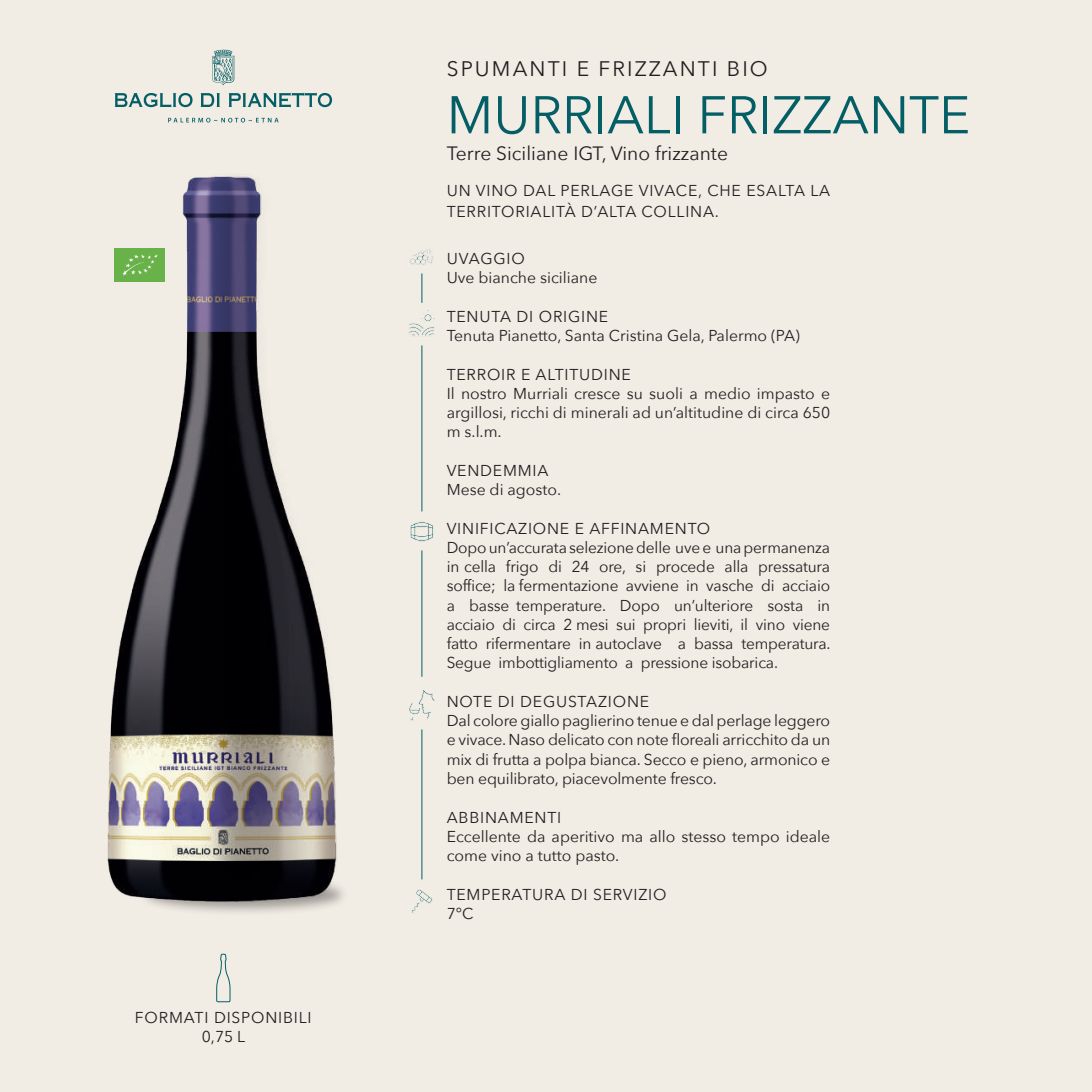
<style>
.page{position:relative;width:1092px;height:1092px;background:#fff}
.page>*{position:absolute;margin:0;border:0;box-sizing:border-box;transform-origin:0 0}
.t1{font:52.5px "Avenir Next";color:#045e65}
.t2{font:21px "Avenir Next";letter-spacing:.1em;color:#231f20}
.t3{font:19.25px "Avenir Next";color:#231f20}
.t4{font:15.75px/19.2px "Avenir Next";letter-spacing:-.01em;color:#231f20}
.t5{font:15.75px/19.2px "Avenir Next";letter-spacing:.05em;color:#231f20}
</style>
<div class="page">
<div style="left:0;top:0;width:1091px;height:1091px;background:#f1ece4"></div>
<svg style="left:216px;top:953px;width:15px;height:49px"></svg>
<div style="left:139px;top:872px;width:210px;height:44px;background:#231f20;opacity:.75"></div>
<svg style="left:212px;top:50px;width:22px;height:35px"></svg>
<svg style="left:115px;top:93px;width:217px;height:14px"></svg>
<svg style="left:168px;top:118px;width:110px;height:4px"></svg>
<svg style="left:411px;top:889px;width:22px;height:24px"></svg>
<svg style="left:409px;top:310px;width:26px;height:27px"></svg>
<hr style="left:421px;top:345px;width:1px;height:166px;background:#045e65">
<hr style="left:421px;top:550px;width:1px;height:126px;background:#045e65">
<hr style="left:421px;top:729px;width:1px;height:150px;background:#045e65">
<hr style="left:421px;top:273px;width:1px;height:30px;background:#045e65">
<svg style="left:410px;top:521px;width:24px;height:21px"></svg>
<svg style="left:409px;top:690px;width:26px;height:31px"></svg>
<svg style="left:409px;top:249px;width:25px;height:16px"></svg>
<img style="left:107px;top:175px;width:242px;height:726px">
<div style="left:115px;top:248px;width:50px;height:33px;background:#69b149"></div>
<svg style="left:122px;top:254px;width:36px;height:22px"></svg>
<p class="t5" style="left:135px;top:1007px;width:178px;text-align:center">FORMATI DISPONIBILI<br>0,75 L</p>
<h2 class="t2" style="left:446px;top:51px;width:322px">SPUMANTI E FRIZZANTI BIO</h2>
<h1 class="t1" style="left:446px;top:71px;width:525px">MURRIALI FRIZZANTE</h1>
<p class="t3" style="left:446px;top:137px;width:283px">Terre Siciliane IGT, Vino frizzante</p>
<p class="t5" style="left:446px;top:179px;width:385px;line-height:21px">UN VINO DAL PERLAGE VIVACE, CHE ESALTA LA<br>TERRITORIALITÀ D’ALTA COLLINA.</p>
<p class="t4" style="left:446px;top:248px;width:152px">UVAGGIO<br>Uve bianche siciliane</p>
<p class="t4" style="left:446px;top:306px;width:354px">TENUTA DI ORIGINE<br>Tenuta Pianetto, Santa Cristina Gela, Palermo (PA)</p>
<p class="t4" style="left:446px;top:364px;width:385px">TERROIR E ALTITUDINE<br>Il nostro Murriali cresce su suoli a medio impasto e argillosi, ricchi di minerali ad un’altitudine di circa 650 m s.l.m.</p>
<p class="t4" style="left:446px;top:460px;width:116px">VENDEMMIA<br>Mese di agosto.</p>
<p class="t4" style="left:446px;top:518px;width:385px">VINIFICAZIONE E AFFINAMENTO<br>Dopo un’accurata selezione delle uve e una permanenza in cella frigo di 24 ore, si procede alla pressatura soffice; la fermentazione avviene in vasche di acciaio a basse temperature. Dopo un’ulteriore sosta in acciaio di circa 2 mesi sui propri lieviti, il vino viene fatto rifermentare in autoclave a bassa temperatura.<br>Segue imbottigliamento a pressione isobarica.</p>
<p class="t4" style="left:446px;top:691px;width:385px">NOTE DI DEGUSTAZIONE<br>Dal colore giallo paglierino tenue e dal perlage leggero e vivace. Naso delicato con note floreali arricchito da un mix di frutta a polpa bianca. Secco e pieno, armonico e ben equilibrato, piacevolmente fresco.</p>
<p class="t4" style="left:446px;top:806px;width:385px">ABBINAMENTI<br>Eccellente da aperitivo ma allo stesso tempo ideale come vino a tutto pasto.</p>
<p class="t5" style="left:446px;top:883px;width:221px">TEMPERATURA DI SERVIZIO<br>7°C</p>
</div>
